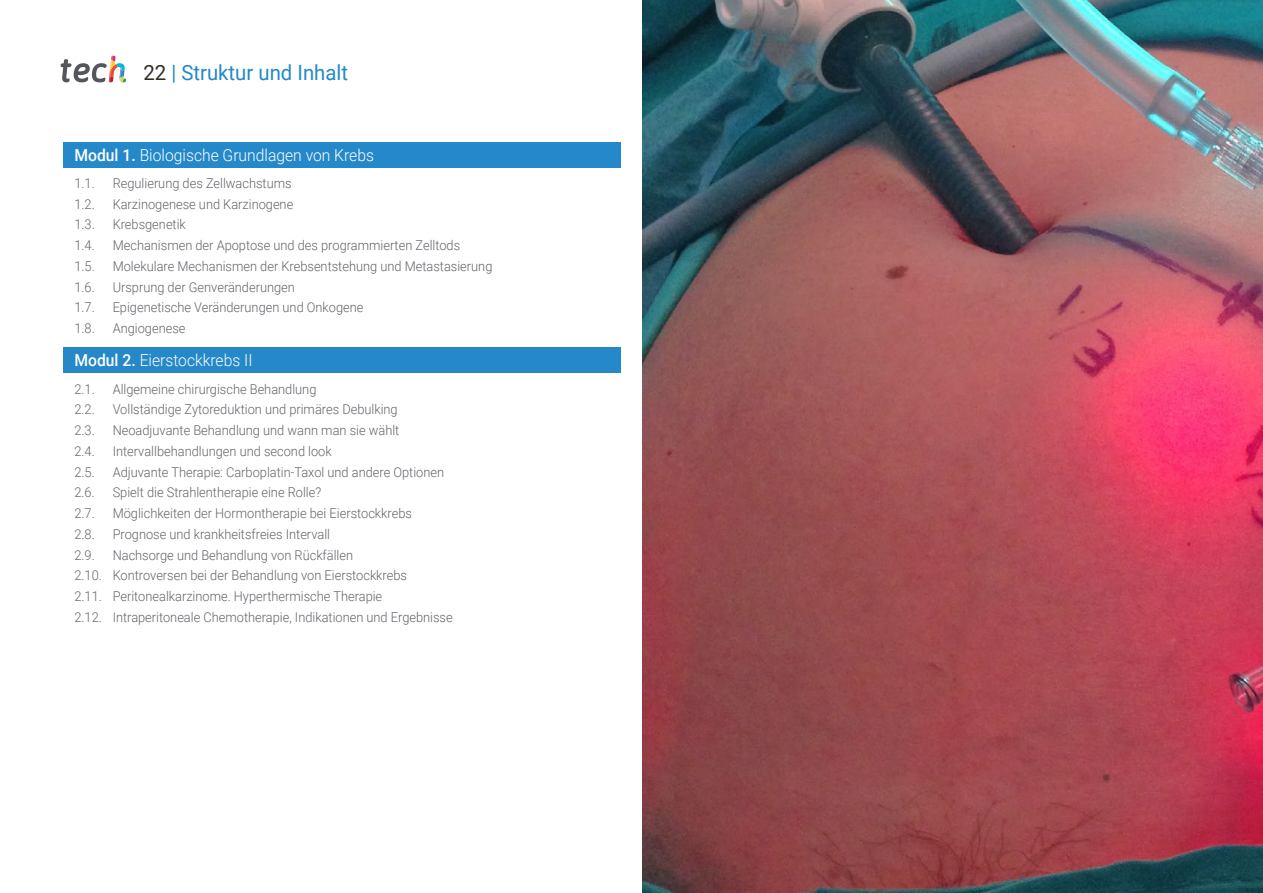
<style>
.page{position:relative;width:1263px;height:893px;background:#fff}
.page>*{position:absolute;margin:0;border:0;box-sizing:border-box;transform-origin:0 0}
.t1{font:21px "Roboto";color:#2488c9}
.t2{font:300 16.5px "Roboto";color:#fff;scale:.95 1}
.t3{font:300 13.5px/20.7px "Roboto";color:#61646a;scale:.95 1}
.s1{color:#312e20}
.s2{font-weight:500}
</style>
<div class="page">
<div style="left:63px;top:142px;width:558px;height:25px;background:#2488c9"></div>
<div style="left:63px;top:348px;width:558px;height:25px;background:#2488c9"></div>
<img style="left:642px;top:0;width:621px;height:893px">
<svg style="left:61px;top:56px;width:65px;height:27px"></svg>
<h1 class="t1" style="left:144px;top:57px;width:206px"><span class="s1">22</span> | Struktur und Inhalt</h1>
<p class="t2" style="left:74px;top:143px;width:317px"><span class="s2">Modul 1.</span> Biologische Grundlagen von Krebs</p>
<p class="t3" style="left:74px;top:172px;width:23px">1.1.</p>
<p class="t3" style="left:113px;top:172px;width:190px">Regulierung des Zellwachstums</p>
<p class="t3" style="left:74px;top:193px;width:23px">1.2.</p>
<p class="t3" style="left:113px;top:193px;width:192px">Karzinogenese und Karzinogene</p>
<p class="t3" style="left:74px;top:214px;width:23px">1.3.</p>
<p class="t3" style="left:113px;top:214px;width:79px">Krebsgenetik</p>
<p class="t3" style="left:74px;top:235px;width:23px">1.4.</p>
<p class="t3" style="left:113px;top:235px;width:367px">Mechanismen der Apoptose und des programmierten Zelltods</p>
<p class="t3" style="left:74px;top:255px;width:23px">1.5.</p>
<p class="t3" style="left:113px;top:255px;width:401px">Molekulare Mechanismen der Krebsentstehung und Metastasierung</p>
<p class="t3" style="left:74px;top:276px;width:23px">1.6.</p>
<p class="t3" style="left:113px;top:276px;width:193px">Ursprung der Genveränderungen</p>
<p class="t3" style="left:74px;top:297px;width:23px">1.7.</p>
<p class="t3" style="left:113px;top:297px;width:266px">Epigenetische Veränderungen und Onkogene</p>
<p class="t3" style="left:74px;top:318px;width:23px">1.8.</p>
<p class="t3" style="left:113px;top:318px;width:78px">Angiogenese</p>
<p class="t2" style="left:74px;top:349px;width:189px"><span class="s2">Modul 2.</span> Eierstockkrebs II</p>
<p class="t3" style="left:74px;top:378px;width:23px">2.1.</p>
<p class="t3" style="left:113px;top:378px;width:216px">Allgemeine chirurgische Behandlung</p>
<p class="t3" style="left:74px;top:399px;width:23px">2.2.</p>
<p class="t3" style="left:113px;top:399px;width:301px">Vollständige Zytoreduktion und primäres Debulking</p>
<p class="t3" style="left:74px;top:419px;width:23px">2.3.</p>
<p class="t3" style="left:113px;top:419px;width:303px">Neoadjuvante Behandlung und wann man sie wählt</p>
<p class="t3" style="left:74px;top:440px;width:23px">2.4.</p>
<p class="t3" style="left:113px;top:440px;width:232px">Intervallbehandlungen und second look</p>
<p class="t3" style="left:74px;top:461px;width:23px">2.5.</p>
<p class="t3" style="left:113px;top:461px;width:350px">Adjuvante Therapie: Carboplatin-Taxol und andere Optionen</p>
<p class="t3" style="left:74px;top:482px;width:23px">2.6.</p>
<p class="t3" style="left:113px;top:482px;width:221px">Spielt die Strahlentherapie eine Rolle?</p>
<p class="t3" style="left:74px;top:502px;width:23px">2.7.</p>
<p class="t3" style="left:113px;top:502px;width:316px">Möglichkeiten der Hormontherapie bei Eierstockkrebs</p>
<p class="t3" style="left:74px;top:523px;width:23px">2.8.</p>
<p class="t3" style="left:113px;top:523px;width:230px">Prognose und krankheitsfreies Intervall</p>
<p class="t3" style="left:74px;top:544px;width:23px">2.9.</p>
<p class="t3" style="left:74px;top:544px;width:400px;text-indent:38px">Nachsorge und Behandlung von Rückfällen<br>2.10. Kontroversen bei der Behandlung von Eierstockkrebs<br>2.11. Peritonealkarzinome. Hyperthermische Therapie<br>2.12. Intraperitoneale Chemotherapie, Indikationen und Ergebnisse</p>
</div>
